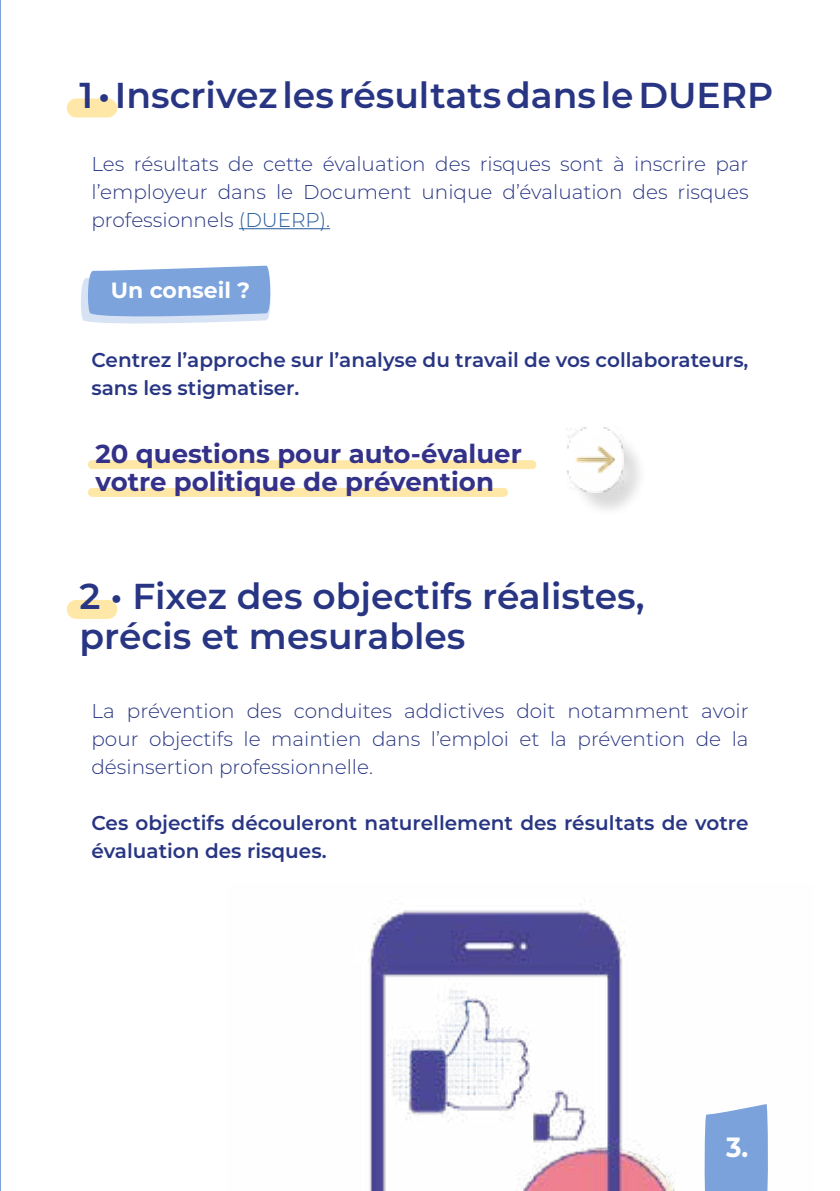
<style>
.page{position:relative;width:840px;height:1191px;background:#fff}
.page>*{position:absolute;margin:0;border:0;box-sizing:border-box;transform-origin:0 0}
.t1{font:600 36px/40px "Montserrat";color:#283583}
.t2{font:700 27.8px "Montserrat";color:#fff;scale:.93 1}
.t3{font:700 26px/28px "Montserrat";color:#343188}
.t4{font:700 22px "Montserrat";color:#fff}
.t5{font:300 20px/28px "Montserrat";color:#283583;text-align:justify}
.t6{font:600 20px/28px "Montserrat";color:#283583}
.s1{color:#265b9b}
</style>
<div class="page">
<hr style="left:0;top:0;width:1px;height:1191px;background:#7ca3dc">
<hr style="left:239px;top:228px;width:91px;height:1px;background:#265b9b">
<div style="left:88px;top:488px;width:419px;height:9px;background:#ffe7a7;border-radius:4px"></div>
<div style="left:88px;top:460px;width:448px;height:9px;background:#ffe7a7;border-radius:4px"></div>
<div style="left:569px;top:430px;width:78px;height:88px;background:#000;opacity:.15"></div>
<img style="left:567px;top:427px;width:55px;height:65px">
<svg style="left:81px;top:265px;width:190px;height:59px"></svg>
<div style="left:67px;top:98px;width:50px;height:19px;background:#ffe7a7;border-radius:9px"></div>
<div style="left:67px;top:600px;width:50px;height:19px;background:#ffe7a7;border-radius:9px"></div>
<img style="left:369px;top:904px;width:399px;height:287px">
<h1 class="t1" style="left:79px;top:77px;width:694px">1 • Inscrivez les résultats dans le DUERP</h1>
<p class="t5" style="left:91px;top:150px;width:658px">Les résultats de cette évaluation des risques sont à inscrire par l’employeur dans le Document unique d’évaluation des risques professionnels <span class="s1">(DUERP).</span></p>
<p class="t4" style="left:111px;top:279px;width:141px">Un conseil ?</p>
<p class="t6" style="left:91px;top:347px;width:658px">Centrez l’approche sur l’analyse du travail de vos collaborateurs, sans les stigmatiser.</p>
<h3 class="t3" style="left:95px;top:440px;width:427px">20 questions pour auto-évaluer votre politique de prévention</h3>
<h1 class="t1" style="left:79px;top:578px;width:566px">2 • Fixez des objectifs réalistes, précis et mesurables</h1>
<p class="t5" style="left:91px;top:697px;width:658px">La prévention des conduites addictives doit notamment avoir pour objectifs le maintien dans l’emploi et la prévention de la désinsertion professionnelle.</p>
<p class="t6" style="left:91px;top:809px;width:658px">Ces objectifs découleront naturellement des résultats de votre évaluation des risques.</p>
<h2 class="t2" style="left:725px;top:1131px;width:25px">3.</h2>
</div>
